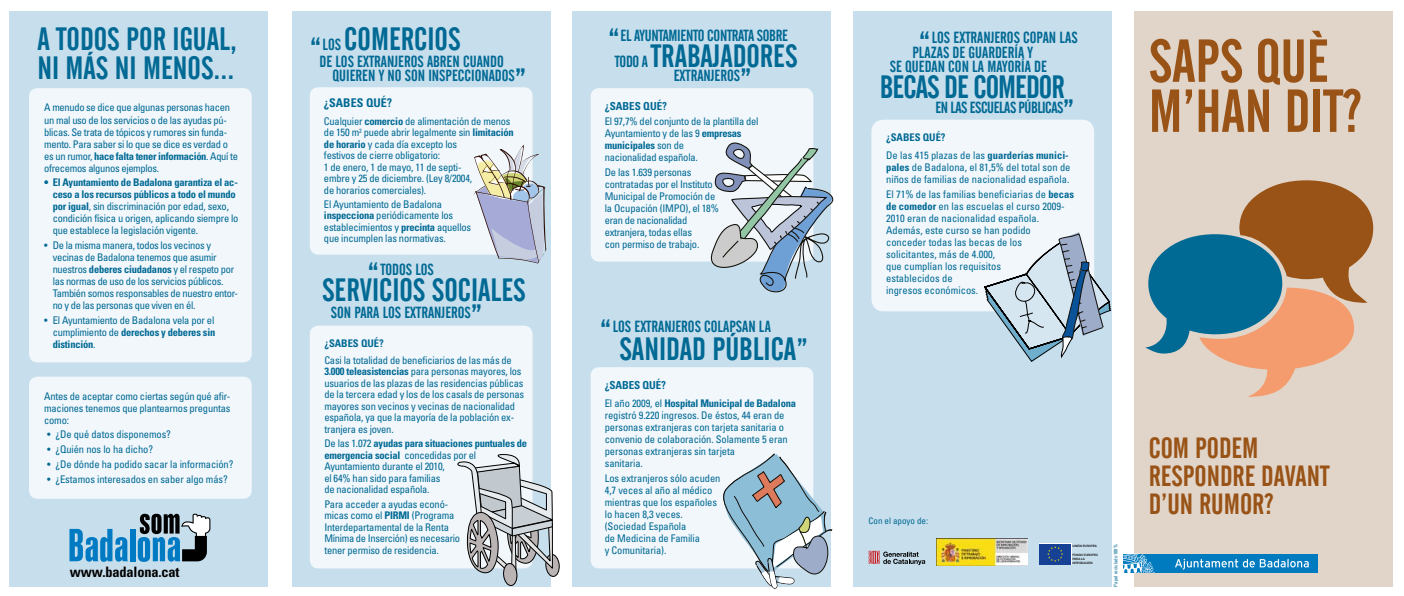
<style>
.page{position:relative;width:1404px;height:596px;background:#fff}
.page>*{position:absolute;margin:0;border:0;box-sizing:border-box;transform-origin:0 0}
.t1{font:60px/50px "Alternate Gothic No 2 BT";color:#995317}
.t2{font:32px/29.3px "Alternate Gothic No 2 BT";color:#006994}
.t3{font:29px/28px "Alternate Gothic No 2 BT";color:#995317}
.t4{font:16px/14px "Alternate Gothic No 2 BT";color:#006994}
.t5{font:16px "Alternate Gothic No 2 BT";letter-spacing:-.02em;color:#006994}
.t6{font:16px "Alternate Gothic No 2 BT";letter-spacing:-.03em;color:#006994}
.t7{font:700 condensed 14.4px "Univers LT Std";letter-spacing:-.01em;color:#000}
.t8{font:700 condensed 12px "Univers LT Std";color:#006994}
.t9{font:700 condensed 11px "Univers LT Std";color:#006994}
.t10{font:condensed 10.5px/12px "Univers LT Std";letter-spacing:-.02em;color:#006994}
.t11{font:condensed 10.5px/12px "Univers LT Std";color:#006994}
.t12{font:700 condensed 10.5px/17.7px "Univers LT Std";color:#006994}
.t13{font:condensed 9px "Univers LT Std";color:#006994}
.t14{font:condensed 5px "Univers LT Std";letter-spacing:-.01em;color:#006994}
.t15{font:500 3px/3.6px "Helvetica Neue";letter-spacing:-.02em;color:#000}
.s1{font-weight:700}
.s2{font-size:16px}
.s3{font-size:32px}
.s4{font-weight:400}
</style>
<div class="page">
<div style="left:10px;top:11px;width:258px;height:575px;background:#c7deec"></div>
<div style="left:292px;top:11px;width:258px;height:575px;background:#c7deec"></div>
<div style="left:573px;top:11px;width:258px;height:575px;background:#c7deec"></div>
<div style="left:853px;top:11px;width:258px;height:575px;background:#c7deec"></div>
<div style="left:310px;top:87px;width:222px;height:167px;background:#f1f7fb;border-radius:9px"></div>
<div style="left:29px;top:88px;width:223px;height:274px;background:#f1f7fb;border-radius:9px"></div>
<div style="left:29px;top:376px;width:223px;height:122px;background:#f1f7fb;border-radius:9px"></div>
<div style="left:310px;top:325px;width:222px;height:243px;background:#f1f7fb;border-radius:9px"></div>
<div style="left:871px;top:120px;width:223px;height:191px;background:#f1f7fb;border-radius:12px"></div>
<div style="left:590px;top:88px;width:223px;height:173px;background:#f1f7fb;border-radius:9px"></div>
<div style="left:590px;top:367px;width:223px;height:201px;background:#f1f7fb;border-radius:9px"></div>
<svg style="left:982px;top:232px;width:129px;height:130px"></svg>
<svg style="left:715px;top:452px;width:118px;height:137px"></svg>
<svg style="left:470px;top:144px;width:77px;height:120px"></svg>
<svg style="left:868px;top:550px;width:57px;height:14px"></svg>
<svg style="left:1070px;top:543px;width:1px;height:21px"></svg>
<div style="left:1039px;top:543px;width:31px;height:21px;background:#164194"></div>
<svg style="left:1047px;top:546px;width:15px;height:15px"></svg>
<img style="left:936px;top:538px;width:91px;height:27px">
<svg style="left:702px;top:140px;width:132px;height:153px"></svg>
<div style="left:1134px;top:11px;width:258px;height:575px;background:#e1d5c9"></div>
<svg style="left:1145px;top:180px;width:227px;height:216px"></svg>
<svg style="left:455px;top:453px;width:105px;height:133px"></svg>
<svg style="left:69px;top:528px;width:59px;height:33px"></svg>
<div style="left:130px;top:528px;width:5px;height:33px;background:#007ac2"></div>
<svg style="left:138px;top:513px;width:72px;height:48px"></svg>
<div style="left:1123px;top:553px;width:194px;height:19px;background:#007bc0"></div>
<svg style="left:1123px;top:553px;width:31px;height:19px"></svg>
<svg style="left:1175px;top:558px;width:133px;height:11px"></svg>
<h2 class="t2" style="left:37px;top:25px;width:201px">A TODOS POR IGUAL,<br>NI MÁS NI MENOS...</h2>
<p class="t10" style="left:44px;top:101px;width:195px">A menudo se dice que algunas personas hacen un mal uso de los servicios o de las ayudas pú&shy;blicas. Se trata de tópicos y rumores sin funda&shy;mento. Para saber si lo que se dice es verdad o es un rumor, <span class="s1">hace falta tener información</span>. Aquí te ofrecemos algunos ejemplos.</p>
<p class="t10" style="left:53px;top:176px;width:187px;text-indent:-9px"><span class="s1">• El Ayuntamiento de Badalona garantiza el ac&shy;ceso a los recursos públicos a todo el mundo por igual</span>, sin discriminación por edad, sexo, condición física u origen, aplicando siempre lo que establece la legislación vigente.</p>
<p class="t10" style="left:53px;top:239px;width:187px;text-indent:-9px">• De la misma manera, todos los vecinos y vecinas de Badalona tenemos que asumir nuestros <span class="s1">deberes ciudadanos</span> y el respeto por las normas de uso de los servicios públicos.<br>También somos responsables de nuestro entor&shy;no y de las personas que viven en él.</p>
<p class="t10" style="left:53px;top:314px;width:164px;text-align:justify;text-indent:-9px">• El Ayuntamiento de Badalona vela por el cumplimiento de <span class="s1">derechos y deberes sin distinción</span>.</p>
<p class="t10" style="left:44px;top:389px;width:188px;text-align:justify">Antes de aceptar como ciertas según qué afir&shy;maciones tenemos que plantearnos preguntas como:</p>
<p class="t10" style="left:47px;top:428px;width:125px">• ¿De qué datos disponemos?</p>
<p class="t10" style="left:47px;top:443px;width:107px">• ¿Quién nos lo ha dicho?</p>
<p class="t10" style="left:47px;top:458px;width:188px">• ¿De dónde ha podido sacar la información?</p>
<p class="t10" style="left:47px;top:473px;width:182px">• ¿Estamos interesados en saber algo más?</p>
<h3 class="t7" style="left:70px;top:562px;width:111px">www.badalona.cat</h3>
<h2 class="t2" style="left:310px;top:24px;width:152px">“<span class="s2">LOS</span> COMERCIOS</h2>
<h3 class="t4" style="left:332px;top:54px;width:195px;text-indent:-13px">DE LOS EXTRANJEROS ABREN CUANDO<br>QUIEREN Y NO SON INSPECCIONADOS<span class="s3">”</span></h3>
<p class="t8" style="left:324px;top:96px;width:69px">¿Sabes qué?</p>
<p class="t10" style="left:324px;top:115px;width:191px;line-height:11.5px">Cualquier <span class="s1">comercio</span> de alimentación de menos de 150 m<sup>2</sup> puede abrir legalmente sin <span class="s1">limitación de horario</span> y cada día excepto los<br>festivos de cierre obligatorio:<br>1 de enero, 1 de mayo, 11 de septi-<br>embre y 25 de diciembre. (Ley 8/2004,<br>de horarios comerciales).</p>
<p class="t10" style="left:324px;top:198px;width:149px;line-height:11.5px">El Ayuntamiento de Badalona <span class="s1">inspecciona</span> periódicamente los establecimientos y <span class="s1">precinta</span> aquellos que incumplen las normativas.</p>
<h3 class="t4" style="left:367px;top:262px;width:21px"><span class="s3">“</span>TODOS</h3>
<h3 class="t4" style="left:415px;top:262px;width:7px">LOS</h3>
<h2 class="t2" style="left:322px;top:275px;width:205px">SERVICIOS SOCIALES</h2>
<h3 class="t4" style="left:331px;top:305px;width:153px">SON PARA LOS EXTRANJEROS<span class="s3">”</span></h3>
<p class="t12" style="left:324px;top:334px;width:61px">¿Sabes qué?</p>
<p class="t10" style="left:324px;top:354px;width:201px;line-height:11.5px">Casi la totalidad de beneficiarios de las más de <span class="s1">3.000 teleasistencias</span> para personas mayores, los usuarios de las plazas de las residencias públicas de la tercera edad y los de los casals de personas mayores son vecinos y vecinas de nacionalidad española, ya que la mayoría de la población ex&shy;tranjera es joven.</p>
<p class="t10" style="left:324px;top:437px;width:204px;line-height:11.5px">De las 1.072 <span class="s1">ayudas para situaciones puntuales de emergencia social</span> concedidas por el Ayuntamiento durante el 2010,<br>el 64% han sido para familias<br>de nacionalidad española.</p>
<p class="t10" style="left:324px;top:498px;width:137px;line-height:11.5px">Para acceder a ayudas econó&shy;micas como el <span class="s1">PIRMI</span> (Programa<br>Interdepartamental de la Renta<br>Mínima de Inserción) es necesario tener permiso de residencia.</p>
<h3 class="t5" style="left:608px;top:26px;width:181px"><span class="s3">“</span>EL AYUNTAMIENTO CONTRATA SOBRE</h3>
<h2 class="t2" style="left:651px;top:41px;width:96px">TRABAJADORES</h2>
<h3 class="t4" style="left:673px;top:69px;width:80px">EXTRANJEROS<span class="s3">”</span></h3>
<h3 class="t4" style="left:614px;top:54px;width:35px">TODO A</h3>
<p class="t9" style="left:604px;top:99px;width:64px">¿Sabes qué?</p>
<p class="t10" style="left:604px;top:115px;width:155px">El 97,7% del conjunto de la plantilla del<br>Ayuntamiento y de las 9 <span class="s1">empresas municipales</span> son de<br>nacionalidad española.</p>
<p class="t10" style="left:604px;top:166px;width:116px">De las 1.639 personas contratadas por el Instituto<br>Municipal de Promoción de la Ocupación (IMPO), el 18% eran de nacionalidad extranjera, todas ellas<br>con permiso de trabajo.</p>
<h3 class="t4" style="left:600px;top:319px;width:72px"><span class="s3">“</span>LOS EXTRANJEROS</h3>
<h3 class="t4" style="left:704px;top:319px;width:68px">COLAPSAN LA</h3>
<h2 class="t2" style="left:619px;top:334px;width:190px">SANIDAD PÚBLICA”</h2>
<p class="t9" style="left:604px;top:378px;width:63px">¿Sabes qué?</p>
<p class="t10" style="left:604px;top:397px;width:193px">El año 2009, el <span class="s1">Hospital Municipal de Badalona </span>registró 9.220 ingresos. De éstos, 44 eran de personas extranjeras con tarjeta sanitaria o convenio de colaboración. Solamente 5 eran personas extranjeras sin tarjeta<br>sanitaria.</p>
<p class="t10" style="left:604px;top:472px;width:117px">Los extranjeros sólo acuden<br>4,7 veces al año al médico mientras que los españoles lo hacen 8,3 veces. (Sociedad Española<br>de Medicina de Familia<br>y Comunitaria).</p>
<h3 class="t4" style="left:918px;top:31px;width:160px"><span class="s3">“</span>LOS EXTRANJEROS COPAN LAS</h3>
<h3 class="t4" style="left:912px;top:46px;width:122px">PLAZAS DE GUARDERÍA Y</h3>
<h3 class="t4" style="left:889px;top:60px;width:159px">SE QUEDAN CON LA MAYORÍA DE</h3>
<h2 class="t2" style="left:879px;top:73px;width:120px">BECAS DE COMEDOR</h2>
<h3 class="t6" style="left:935px;top:98px;width:141px">EN LAS ESCUELAS PÚBLICAS<span class="s3">”</span></h3>
<p class="t12" style="left:886px;top:128px;width:184px">¿Sabes qué?<br><span class="s4">De las 415 plazas de las</span> guarderías munici-</p>
<p class="t11" style="left:886px;top:161px;width:186px"><span class="s1">pales</span> de Badalona, el 81,5% del total son de niños de familias de nacionalidad española.</p>
<p class="t11" style="left:886px;top:188px;width:189px">El 71% de las familias beneficiarias de <span class="s1">becas de comedor</span> en las escuelas el curso 2009-<br>2010 eran de nacionalidad española.<br>Además, este curso se han podido<br>conceder todas las becas de los solicitantes, más de 4.000,<br>que cumplían los requisitos<br>establecidos de<br>ingresos económicos.</p>
<h1 class="t1" style="left:1148px;top:37px;width:214px">SAPS QUÈ<br>M’HAN DIT?</h1>
<p class="t13" style="left:868px;top:515px;width:61px">Con el apoyo de:</p>
<p class="t15" style="left:1072px;top:543px;width:26px">UNIÓN EUROPEA</p>
<p class="t15" style="left:1072px;top:553px;width:27px">FONDO EUROPEO<br>PARA LA<br>INTEGRACIÓN</p>
<p class="t14" style="left:1112px;top:586px;width:44px;rotate:-90deg">Papel reciclado 100%</p>
<h3 class="t3" style="left:1148px;top:433px;width:182px">COM PODEM<br>RESPONDRE DAVANT<br>D’UN RUMOR?</h3>
</div>
